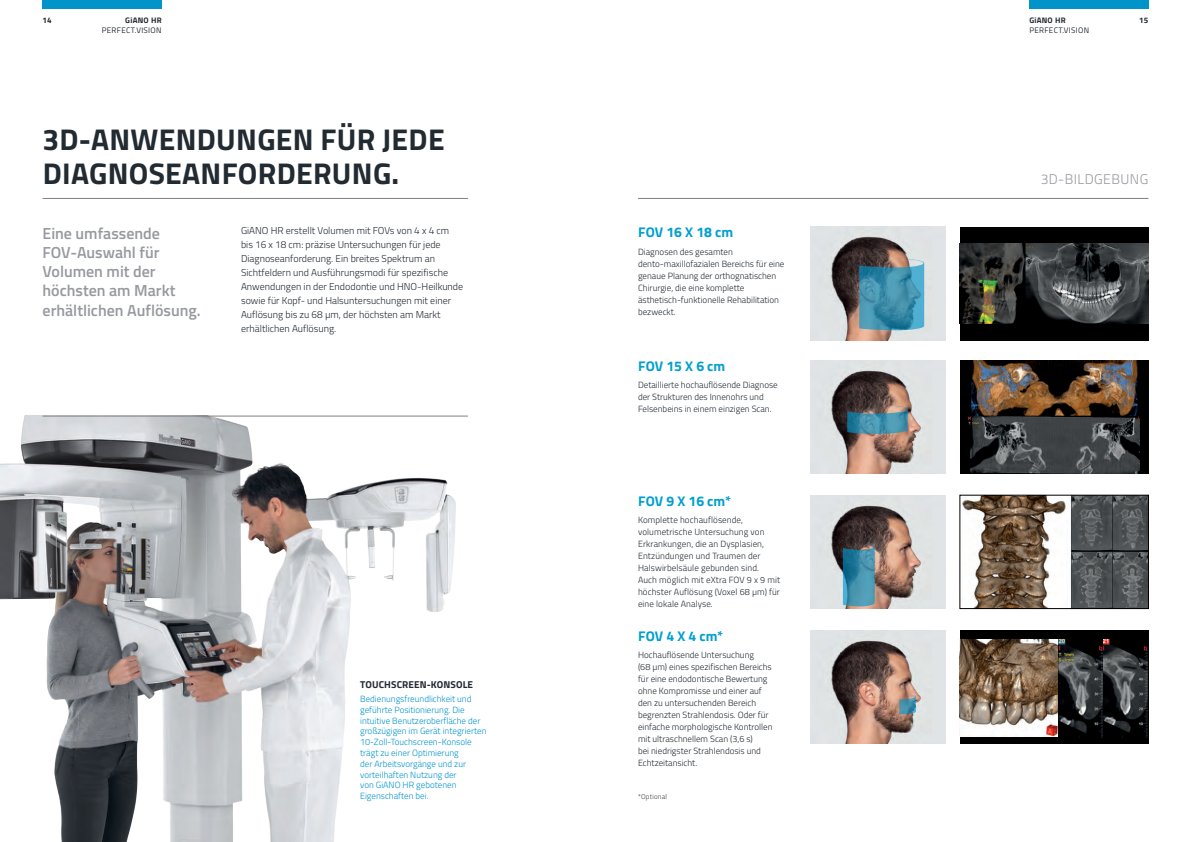
<style>
.page{position:relative;width:1191px;height:842px;background:#fff}
.page>*{position:absolute;margin:0;border:0;box-sizing:border-box;transform-origin:0 0}
._01_titolo{font:700 30px/34px "Titillium";letter-spacing:.01em;color:#222a32}
._02_sottotitolo{font:600 16px/19.2px "Titillium";color:#96999e}
._06_titolo_descrizio{font:700 14px "Titillium";color:#009fcf}
._01_titolo-2{font:300 14px "Titillium";letter-spacing:.03em;color:#96999e}
._03_corpo_testo{font:300 10px/14px "Titillium";color:#222a32}
._04_titolo_nota{font:700 10px "Titillium";letter-spacing:.01em;color:#222a32}
._07_corpo_testo_desc{font:300 9px/12px "Titillium";color:#222a32}
._05_corpo_testo_nota{font:300 9px/10.8px "Titillium";color:#0094ca}
.t1{font:8px "Titillium";letter-spacing:.04em;color:#222a32}
.t2{font:700 8px "Titillium";letter-spacing:.03em;color:#222a32}
.testo_schede{font:300 7px "Titillium";letter-spacing:.02em;color:#3e3e3f}
</style>
<div class="page">
<div style="left:1029px;top:0;width:119px;height:9px;background:#0094ca"></div>
<div style="left:43px;top:0;width:119px;height:9px;background:#0094ca"></div>
<img style="left:810px;top:227px;width:135px;height:113px">
<img style="left:810px;top:360px;width:135px;height:113px">
<img style="left:810px;top:495px;width:135px;height:114px">
<img style="left:810px;top:630px;width:135px;height:114px">
<img style="left:0;top:416px;width:456px;height:426px">
<hr style="left:43px;top:198px;width:425px;height:1px;background:#7d8186">
<hr style="left:638px;top:198px;width:510px;height:1px;background:#7d8186">
<img style="left:961px;top:497px;width:185px;height:110px">
<div style="left:959px;top:495px;width:189px;height:114px;border:1px solid #000001"></div>
<div style="left:960px;top:630px;width:188px;height:114px;background:#000001"></div>
<img style="left:960px;top:639px;width:188px;height:98px">
<div style="left:960px;top:227px;width:188px;height:113px;background:#000001"></div>
<img style="left:960px;top:244px;width:188px;height:79px">
<div style="left:960px;top:360px;width:188px;height:113px;background:#000001"></div>
<img style="left:968px;top:360px;width:172px;height:113px">
<svg style="left:847px;top:405px;width:60px;height:29px;background:#518191"></svg>
<svg style="left:859px;top:259px;width:65px;height:71px;background:#488fa8"></svg>
<svg style="left:843px;top:542px;width:31px;height:64px;background:#3f859e"></svg>
<svg style="left:899px;top:695px;width:17px;height:19px"></svg>
<hr style="left:43px;top:416px;width:425px;height:1px;background:#7d8186">
<p class="t2" style="left:43px;top:14px;width:11px">14</p>
<p class="t2" style="left:125px;top:14px;width:38px">GiANO HR</p>
<p class="t2" style="left:1139px;top:14px;width:11px">15</p>
<p class="t1" style="left:102px;top:24px;width:61px">PERFECT.VISION</p>
<p class="t2" style="left:1029px;top:14px;width:38px">GiANO HR</p>
<p class="t1" style="left:1029px;top:24px;width:61px">PERFECT.VISION</p>
<p class="_01_titolo" style="left:43px;top:121px;width:403px">3D-ANWENDUNGEN FÜR JEDE<br>DIAGNOSEANFORDERUNG.</p>
<p class="_02_sottotitolo" style="left:43px;top:223px;width:160px">Eine umfassende<br>FOV-Auswahl für<br>Volumen mit der höchsten am Markt erhältlichen Auflösung.</p>
<p class="_03_corpo_testo" style="left:241px;top:223px;width:224px">GiANO HR erstellt Volumen mit FOVs von 4 x 4 cm bis 16 x 18 cm: präzise Untersuchungen für jede Diagnoseanforderung. Ein breites Spektrum an Sichtfeldern und Ausführungsmodi für spezifische Anwendungen in der Endodontie und HNO-Heilkunde sowie für Kopf- und Halsuntersuchungen mit einer Auflösung bis zu 68 μm, der höchsten am Markt erhältlichen Auflösung.</p>
<p class="_04_titolo_nota" style="left:360px;top:677px;width:114px">TOUCHSCREEN-KONSOLE</p>
<p class="_05_corpo_testo_nota" style="left:360px;top:693px;width:128px">Bedienungsfreundlichkeit und geführte Positionierung. Die intuitive Benutzeroberfläche der großzügigen im Gerät integrierten<br>10-Zoll-Touchscreen-Konsole trägt zu einer Optimierung<br>der Arbeitsvorgänge und zur vorteilhaften Nutzung der<br>von GiANO HR gebotenen<br>Eigenschaften bei.</p>
<p class="_06_titolo_descrizio" style="left:638px;top:222px;width:96px">FOV 16 X 18 cm</p>
<p class="_07_corpo_testo_desc" style="left:638px;top:245px;width:148px">Diagnosen des gesamten dento-maxillofazialen Bereichs für eine genaue Planung der orthognatischen<br>Chirurgie, die eine komplette ästhetisch-funktionelle Rehabilitation bezweckt.</p>
<p class="_06_titolo_descrizio" style="left:638px;top:355px;width:89px">FOV 15 X 6 cm</p>
<p class="_07_corpo_testo_desc" style="left:638px;top:379px;width:141px">Detaillierte hochauflösende Diagnose der Strukturen des Innenohrs und<br>Felsenbeins in einem einzigen Scan.</p>
<p class="_06_titolo_descrizio" style="left:638px;top:490px;width:94px">FOV 9 X 16 cm*</p>
<p class="_07_corpo_testo_desc" style="left:638px;top:514px;width:144px">Komplette hochauflösende, volumetrische Untersuchung von<br>Erkrankungen, die an Dysplasien,<br>Entzündungen und Traumen der<br>Halswirbelsäule gebunden sind.<br>Auch möglich mit eXtra FOV 9 x 9 mit höchster Auflösung (Voxel 68 µ m) für eine lokale Analyse.</p>
<p class="_06_titolo_descrizio" style="left:638px;top:625px;width:87px">FOV 4 X 4 cm*</p>
<p class="_07_corpo_testo_desc" style="left:638px;top:649px;width:136px">Hochauflösende Untersuchung<br>(68 µ m) eines spezifischen Bereichs für eine endodontische Bewertung ohne Kompromisse und einer auf den zu untersuchenden Bereich begrenzten Strahlendosis. Oder für einfache morphologische Kontrollen mit ultraschnellem Scan (3,6 s)<br>bei niedrigster Strahlendosis und<br>Echtzeitansicht.</p>
<p class="testo_schede" style="left:638px;top:792px;width:30px">*Optional</p>
<p class="_01_titolo-2" style="left:1040px;top:169px;width:109px">3D-BILDGEBUNG</p>
</div>
